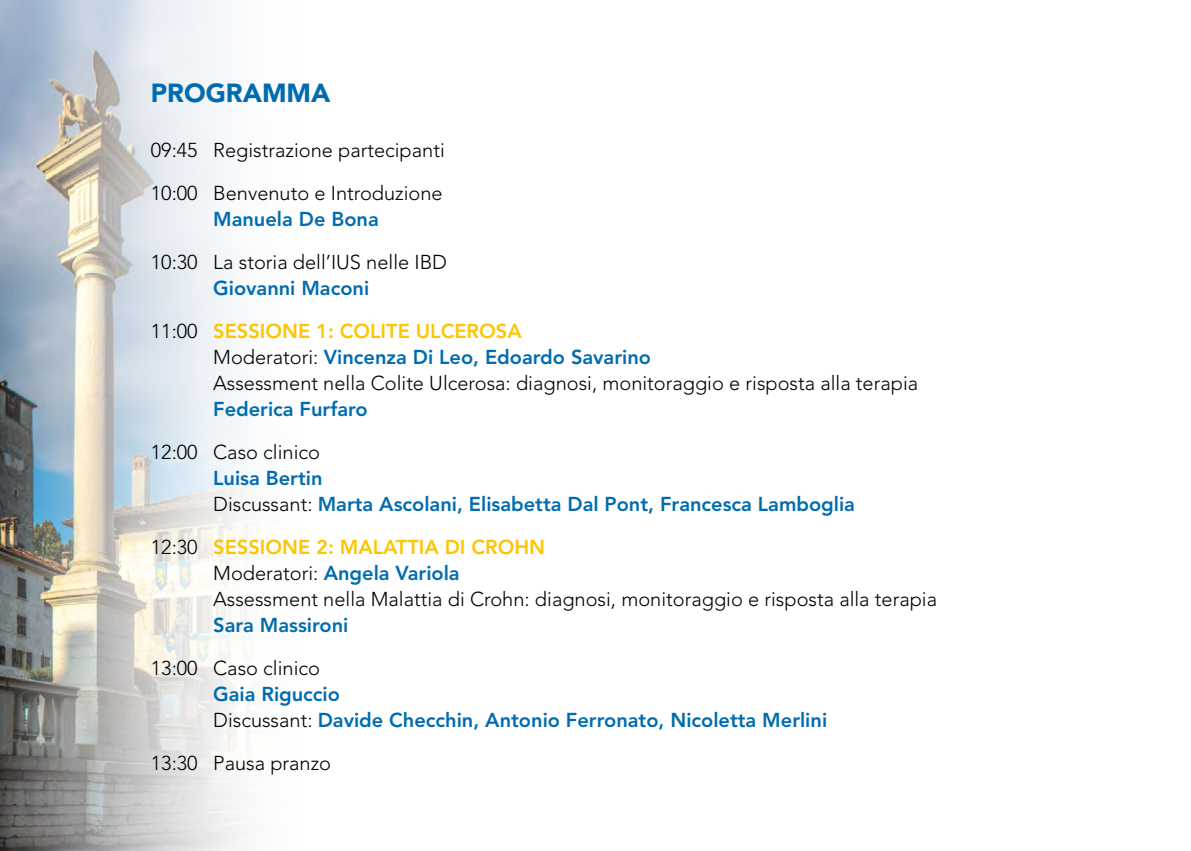
<style>
.page{position:relative;width:1191px;height:851px;background:#fff}
.page>*{position:absolute;margin:0;border:0;box-sizing:border-box;transform-origin:0 0}
.t1{font:900 26px "Avenir LT Std";color:#006caf}
.t2{font:300 20px/26px "Avenir LT Std";color:#000}
.t3{font:800 20px/26px "Avenir LT Std";color:#006caf}
.t4{font:800 20px/43px "Avenir LT Std";color:#fdc500}
.s1{color:#006caf}
.s2{font-weight:300;color:#000}
.s3{font-weight:800;color:#006caf}
.s4{font-weight:800;color:#fdc500}
</style>
<div class="page">
<img style="left:0;top:0;width:243px;height:850px">
<h1 class="t1" style="left:151px;top:77px;width:181px">PROGRAMMA</h1>
<p class="t2" style="left:151px;top:129px;width:295px;line-height:43px">09:45 Registrazione partecipanti<br>10:00 Benvenuto e Introduzione</p>
<p class="t3" style="left:213px;top:206px;width:167px">Manuela De Bona</p>
<p class="t2" style="left:151px;top:249px;width:298px">10:30 La storia dell’IUS nelle IBD</p>
<p class="t4" style="left:151px;top:266px;width:372px;text-indent:62px"><span class="s1">Giovanni Maconi<br></span><span class="s2">11:00</span> SESSIONE 1: COLITE ULCEROSA</p>
<p class="t2" style="left:213px;top:344px;width:706px">Moderatori: <span class="s3">Vincenza Di Leo, Edoardo Savarino<br></span>Assessment nella Colite Ulcerosa: diagnosi, monitoraggio e risposta alla terapia</p>
<p class="t3" style="left:213px;top:396px;width:156px">Federica Furfaro</p>
<p class="t2" style="left:151px;top:439px;width:171px">12:00 Caso clinico</p>
<p class="t3" style="left:213px;top:465px;width:643px">Luisa Bertin<br><span class="s2">Discussant:</span> Marta Ascolani, Elisabetta Dal Pont, Francesca Lamboglia</p>
<p class="t2" style="left:213px;top:534px;width:725px;text-indent:-62px">12:30 <span class="s4">SESSIONE 2: MALATTIA DI CROHN<br></span>Moderatori: <span class="s3">Angela Variola<br></span>Assessment nella Malattia di Crohn: diagnosi, monitoraggio e risposta alla terapia</p>
<p class="t3" style="left:213px;top:612px;width:137px">Sara Massironi</p>
<p class="t2" style="left:151px;top:655px;width:171px">13:00 Caso clinico</p>
<p class="t3" style="left:213px;top:681px;width:615px">Gaia Riguccio<br><span class="s2">Discussant:</span> Davide Checchin, Antonio Ferronato, Nicoletta Merlini</p>
<p class="t2" style="left:151px;top:750px;width:182px">13:30 Pausa pranzo</p>
</div>
